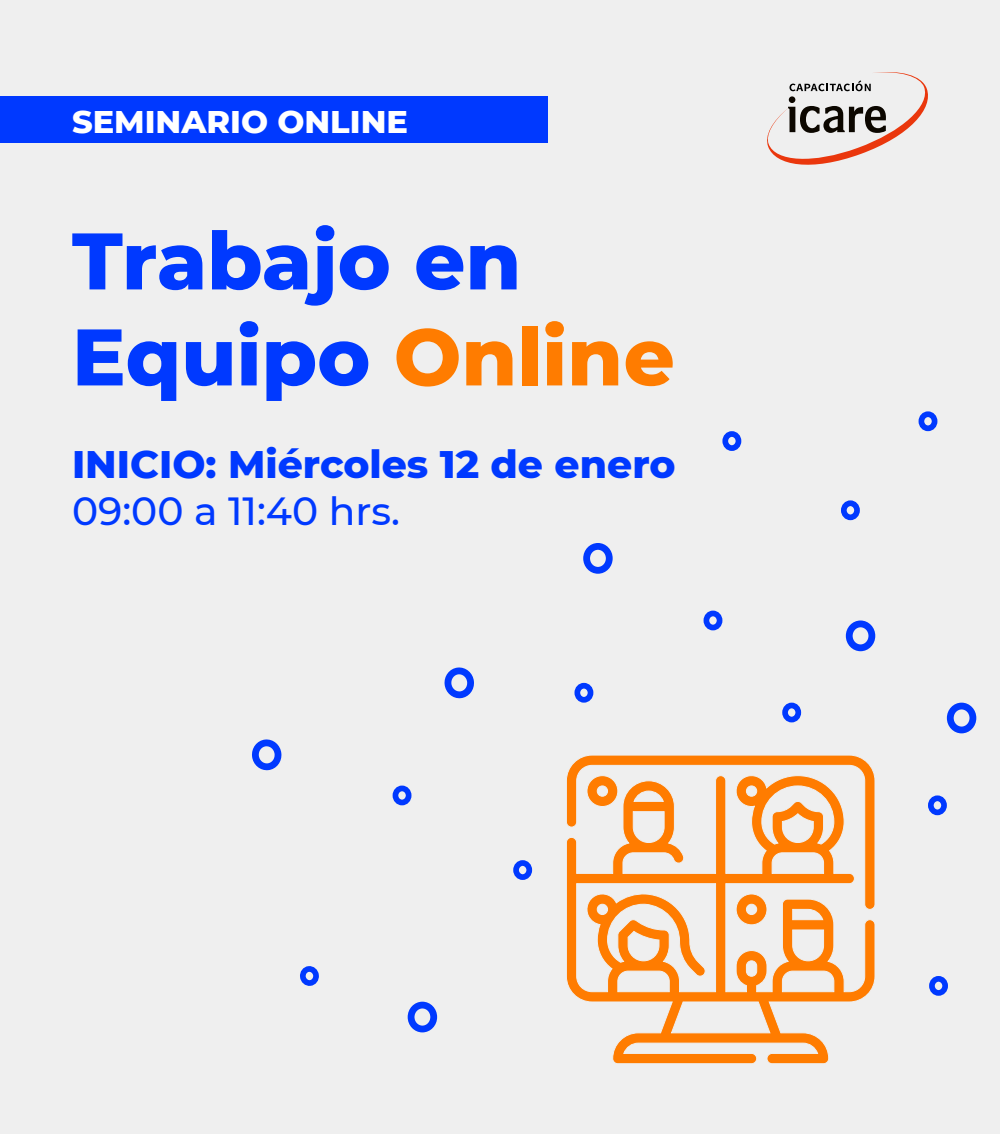
<style>
.page{position:relative;width:1000px;height:1134px;background:#efefef}
.page>*{position:absolute;margin:0;border:0;box-sizing:border-box;transform-origin:0 0}
.t1{font:800 80px/96px "Montserrat";color:#0039ff}
.t2{font:800 39.2px "Montserrat";color:#0039ff}
.t3{font:500 39.2px "Montserrat";color:#0039ff}
.t4{font:800 32px "Montserrat";color:#fff}
.s1{color:#ff7c00}
</style>
<div class="page">
<svg style="left:444px;top:667px;width:30px;height:32px"></svg>
<div style="left:408px;top:1002px;width:29px;height:30px;border:7px solid #0039ff;border-radius:50%"></div>
<div style="left:846px;top:620px;width:29px;height:31px;border:7px solid #0039ff;border-radius:50%"></div>
<div style="left:583px;top:543px;width:30px;height:31px;border:7px solid #0039ff;border-radius:50%"></div>
<svg style="left:252px;top:739px;width:30px;height:32px"></svg>
<div style="left:947px;top:703px;width:29px;height:30px;border:7px solid #0039ff;border-radius:50%"></div>
<div style="left:722px;top:431px;width:19px;height:20px;border:6px solid #0039ff;border-radius:50%"></div>
<div style="left:841px;top:500px;width:19px;height:20px;border:6px solid #0039ff;border-radius:50%"></div>
<div style="left:300px;top:966px;width:19px;height:20px;border:6px solid #0039ff;border-radius:50%"></div>
<div style="left:929px;top:976px;width:19px;height:20px;border:6px solid #0039ff;border-radius:50%"></div>
<div style="left:928px;top:795px;width:19px;height:20px;border:6px solid #0039ff;border-radius:50%"></div>
<div style="left:513px;top:860px;width:19px;height:20px;border:6px solid #0039ff;border-radius:50%"></div>
<div style="left:393px;top:785px;width:18px;height:20px;border:6px solid #0039ff;border-radius:50%"></div>
<div style="left:574px;top:683px;width:19px;height:20px;border:6px solid #0039ff;border-radius:50%"></div>
<div style="left:704px;top:611px;width:18px;height:19px;border:6px solid #0039ff;border-radius:50%"></div>
<div style="left:782px;top:703px;width:19px;height:19px;border:6px solid #0039ff;border-radius:50%"></div>
<div style="left:919px;top:411px;width:18px;height:20px;border:6px solid #0039ff;border-radius:50%"></div>
<svg style="left:767px;top:72px;width:161px;height:93px"></svg>
<div style="left:0;top:97px;width:548px;height:46px;background:#0039ff"></div>
<svg style="left:566px;top:910px;width:309px;height:154px"></svg>
<svg style="left:566px;top:755px;width:309px;height:155px"></svg>
<svg style="left:736px;top:893px;width:32px;height:32px"></svg>
<svg style="left:586px;top:775px;width:32px;height:32px"></svg>
<p class="t4" style="left:72px;top:98px;width:337px">SEMINARIO ONLINE</p>
<h1 class="t1" style="left:72px;top:209px;width:604px">Trabajo en<br>Equipo <span class="s1">Online</span></h1>
<p class="t2" style="left:72px;top:436px;width:605px">INICIO: Miércoles 12 de enero</p>
<p class="t3" style="left:72px;top:484px;width:330px">09:00 a 11:40 hrs.</p>
</div>
